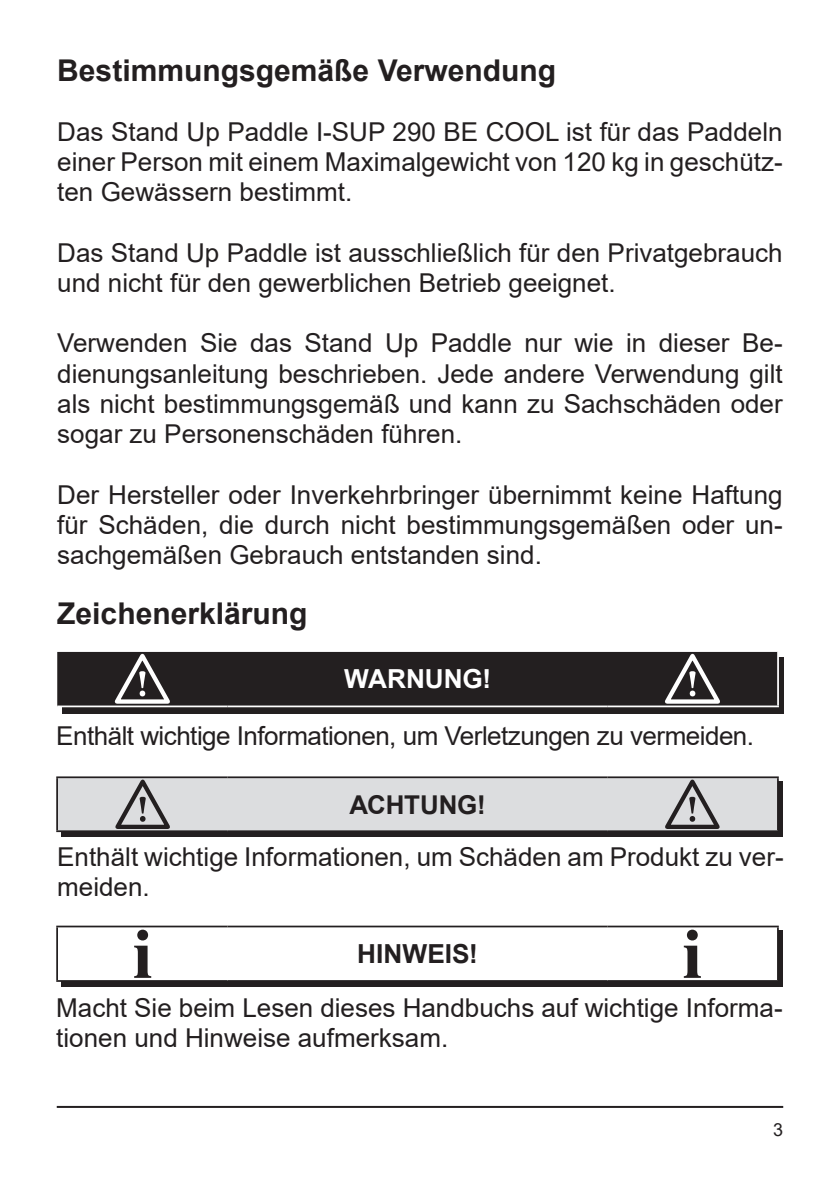
<style>
.page{position:relative;width:840px;height:1191px;background:#fff}
.page>*{position:absolute;margin:0;border:0;box-sizing:border-box;transform-origin:0 0}
.t1{font:700 30px "Arial";color:#231f20}
.t2{font:700 26.2px "Arial";letter-spacing:-.005em;color:#fff}
.t3{font:700 26.2px "Arial";letter-spacing:.005em;color:#231f20}
.t4{font:26px/30.2px "Arial";color:#231f20}
.t5{font:26px "Arial";letter-spacing:-.02em;color:#231f20}
.t6{font:700 26px "Arial";letter-spacing:-.005em;color:#231f20}
.t7{font:18px "Arial";color:#231f20}
</style>
<div class="page">
<hr style="left:57px;top:1106px;width:725px;height:2px;background:#231f20">
<svg style="left:62px;top:657px;width:721px;height:56px;background:#2f2b2c"></svg>
<hr style="left:776px;top:652px;width:2px;height:53px;background:#fff">
<hr style="left:57px;top:705px;width:170px;height:2px;background:#fff">
<hr style="left:227px;top:705px;width:380px;height:2px;background:#fff">
<hr style="left:607px;top:705px;width:171px;height:2px;background:#fff">
<svg style="left:57px;top:651px;width:720px;height:55px;background:#302d2e"></svg>
<div style="left:61px;top:781px;width:721px;height:56px;background:#231f20"></div>
<hr style="left:56px;top:776px;width:171px;height:2px;background:#231f20">
<hr style="left:56px;top:778px;width:2px;height:52px;background:#231f20">
<hr style="left:607px;top:776px;width:171px;height:2px;background:#231f20">
<hr style="left:776px;top:778px;width:2px;height:52px;background:#231f20">
<hr style="left:56px;top:830px;width:171px;height:2px;background:#231f20">
<svg style="left:57px;top:776px;width:720px;height:55px;background:#cbccce"></svg>
<div style="left:61px;top:930px;width:721px;height:56px;background:#231f20"></div>
<hr style="left:56px;top:925px;width:171px;height:2px;background:#231f20">
<hr style="left:56px;top:927px;width:2px;height:53px;background:#231f20">
<hr style="left:227px;top:925px;width:380px;height:2px;background:#231f20">
<hr style="left:607px;top:925px;width:171px;height:2px;background:#231f20">
<hr style="left:776px;top:927px;width:2px;height:53px;background:#231f20">
<hr style="left:56px;top:980px;width:171px;height:1px;background:#231f20">
<svg style="left:57px;top:926px;width:720px;height:55px;background:#ececec"></svg>
<p class="t1" style="left:57px;top:49px;width:500px">Bestimmungsgemäße Verwendung</p>
<p class="t4" style="left:57px;top:117px;width:726px;text-align:justify">Das Stand Up Paddle I-SUP 290 BE COOL ist für das Paddeln einer Person mit einem Maximalgewicht von 120 kg in geschütz&shy;ten Gewässern bestimmt.</p>
<p class="t4" style="left:57px;top:237px;width:726px">Das Stand Up Paddle ist ausschließlich für den Privatgebrauch und nicht für den gewerblichen Betrieb geeignet.</p>
<p class="t4" style="left:57px;top:328px;width:726px;text-align:justify">Verwenden Sie das Stand Up Paddle nur wie in dieser Be&shy;dienungsanleitung beschrieben. Jede andere Verwendung gilt als nicht bestimmungsgemäß und kann zu Sachschäden oder sogar zu Personenschäden führen.</p>
<p class="t4" style="left:57px;top:479px;width:726px;text-align:justify">Der Hersteller oder Inverkehrbringer übernimmt keine Haftung für Schäden, die durch nicht bestimmungsgemäßen oder un&shy;sachgemäßen Gebrauch entstanden sind.</p>
<p class="t1" style="left:57px;top:592px;width:252px">Zeichenerklärung</p>
<p class="t2" style="left:344px;top:660px;width:148px">WARNUNG!</p>
<p class="t5" style="left:56px;top:718px;width:699px">Enthält wichtige Informationen, um Verletzungen zu vermeiden.</p>
<p class="t6" style="left:349px;top:786px;width:138px">ACHTUNG!</p>
<p class="t4" style="left:57px;top:841px;width:727px">Enthält wichtige Informationen, um Schäden am Produkt zu ver&shy;meiden.</p>
<p class="t3" style="left:357px;top:935px;width:122px">HINWEIS!</p>
<p class="t4" style="left:56px;top:992px;width:727px">Macht Sie beim Lesen dieses Handbuchs auf wichtige Informa&shy;tionen und Hinweise aufmerksam.</p>
<p class="t7" style="left:772px;top:1117px;width:12px">3</p>
</div>
